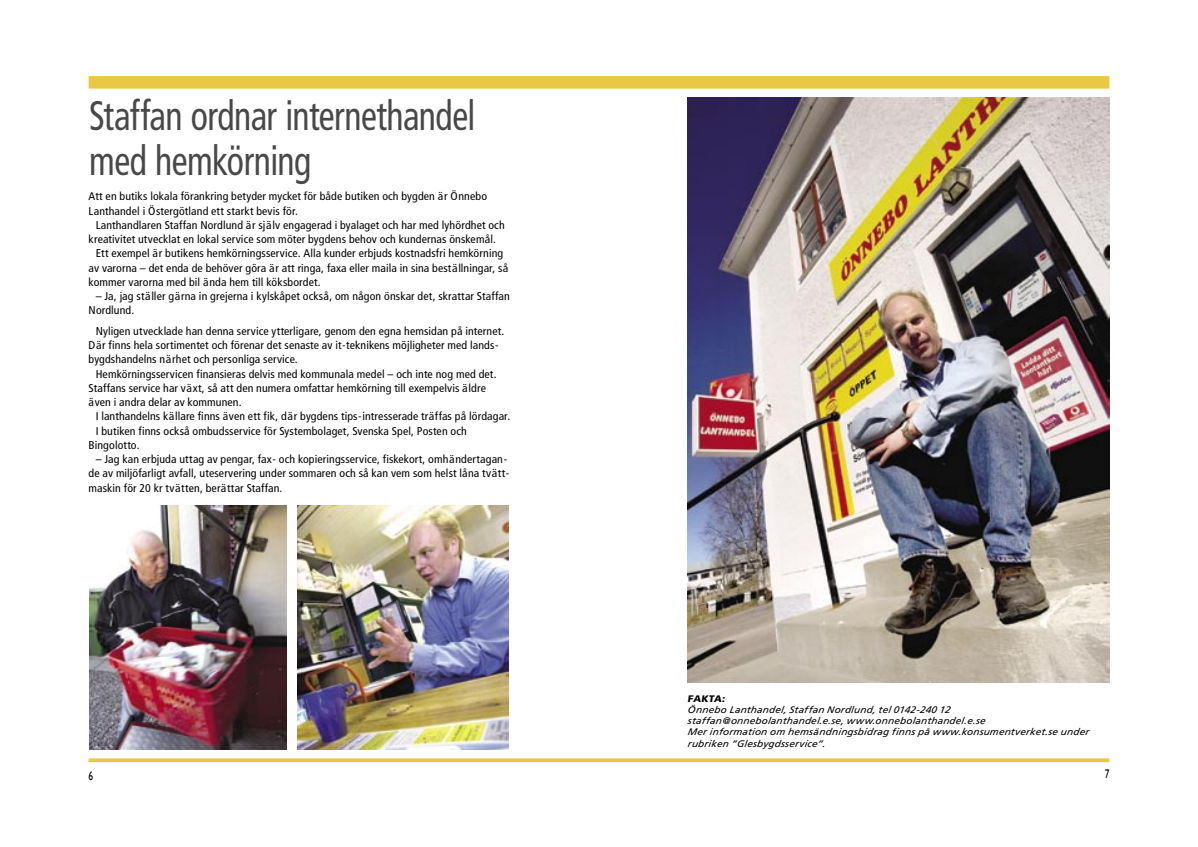
<style>
.page{position:relative;width:1198px;height:847px;background:#fff}
.page>*{position:absolute;margin:0;border:0;box-sizing:border-box;transform-origin:0 0}
.Rubrik{font:condensed 41.25px/45px "Frutiger";letter-spacing:-.015em;color:#484848;scale:.86 1}
.t1{font:12.5px "Gill Sans";color:#000;scale:.75 1}
.Brödtext{font:condensed 11.25px/14.2px "Frutiger";letter-spacing:.01em;color:#000;scale:1.05 1}
.Bröd_start{font:condensed 11.25px/14.2px "Frutiger";letter-spacing:.01em;color:#000;scale:1.05 1}
.Bildtext{font:italic 9.5px/11.2px "Frutiger";letter-spacing:.015em;color:#000;scale:1.05 1}
.Bildtext-2{font:900 9.5px "Frutiger";color:#000;scale:1.05 1}
</style>
<div class="page">
<div style="left:89px;top:76px;width:510px;height:13px;background:#eac843"></div>
<svg style="left:89px;top:758px;width:510px;height:4px;background:#eccd55"></svg>
<div style="left:599px;top:76px;width:510px;height:13px;background:#eac843"></div>
<svg style="left:599px;top:758px;width:510px;height:4px;background:#eccd55"></svg>
<img style="left:687px;top:97px;width:422px;height:586px">
<img style="left:90px;top:506px;width:196px;height:243px">
<img style="left:298px;top:505px;width:210px;height:244px">
<p class="Rubrik" style="left:89px;top:93px;width:451px">Staffan ordnar internethandel med hemkörning</p>
<p class="Bröd_start" style="left:89px;top:189px;width:381px">Att en butiks lokala förankring betyder mycket för både butiken och bygden är Önnebo<br>Lanthandel i Östergötland ett starkt bevis för.</p>
<p class="Brödtext" style="left:89px;top:218px;width:398px;text-indent:7px">Lanthandlaren Staffan Nordlund är själv engagerad i byalaget och har med lyhördhet och kreativitet utvecklat en lokal service som möter bygdens behov och kundernas önskemål.</p>
<p class="Brödtext" style="left:89px;top:246px;width:401px;text-indent:7px">Ett exempel är butikens hemkörningsservice. Alla kunder erbjuds kostnadsfri hemkörning av varorna – det enda de behöver göra är att ringa, faxa eller maila in sina beställningar, så kommer varorna med bil ända hem till köksbordet.</p>
<p class="Brödtext" style="left:89px;top:289px;width:403px;text-indent:7px">– Ja, jag ställer gärna in grejerna i kylskåpet också, om någon önskar det, skrattar Staffan<br>Nordlund.</p>
<p class="Brödtext" style="left:89px;top:324px;width:397px;text-indent:7px">Nyligen utvecklade han denna service ytterligare, genom den egna hemsidan på internet.<br>Där finns hela sortimentet och förenar det senaste av it-teknikens möjligheter med lands&shy;bygdshandelns närhet och personliga service.</p>
<p class="Brödtext" style="left:89px;top:367px;width:390px;text-indent:7px">Hemkörningsservicen finansieras delvis med kommunala medel – och inte nog med det.<br>Staffans service har växt, så att den numera omfattar hemkörning till exempelvis äldre även i andra delar av kommunen.</p>
<p class="Brödtext" style="left:96px;top:409px;width:396px">I lanthandelns källare finns även ett fik, där bygdens tips-intresserade träffas på lördagar.</p>
<p class="Brödtext" style="left:89px;top:424px;width:362px;text-indent:7px">I butiken finns också ombudsservice för Systembolaget, Svenska Spel, Posten och<br>Bingolotto.</p>
<p class="Brödtext" style="left:89px;top:452px;width:402px;text-indent:7px">– Jag kan erbjuda uttag av pengar, fax- och kopieringsservice, fiskekort, omhändertagan&shy;de av miljöfarligt avfall, uteservering under sommaren och så kan vem som helst låna tvätt&shy;maskin för 20 kr tvätten, berättar Staffan.</p>
<p class="Bildtext-2" style="left:687px;top:692px;width:39px">FAKTA:</p>
<p class="Bildtext" style="left:687px;top:704px;width:253px">Önnebo Lanthandel, Staffan Nordlund, tel 0142-240 12</p>
<p class="Bildtext" style="left:687px;top:715px;width:286px">staffan@onnebolanthandel.e.se, www.onnebolanthandel.e.se</p>
<p class="Bildtext" style="left:687px;top:726px;width:385px">Mer information om hemsändningsbidrag finns på www.konsumentverket.se under rubriken ”Glesbygdsservice”.</p>
<p class="t1" style="left:89px;top:769px;width:8px">6</p>
<p class="t1" style="left:1104px;top:766px;width:8px">7</p>
</div>
